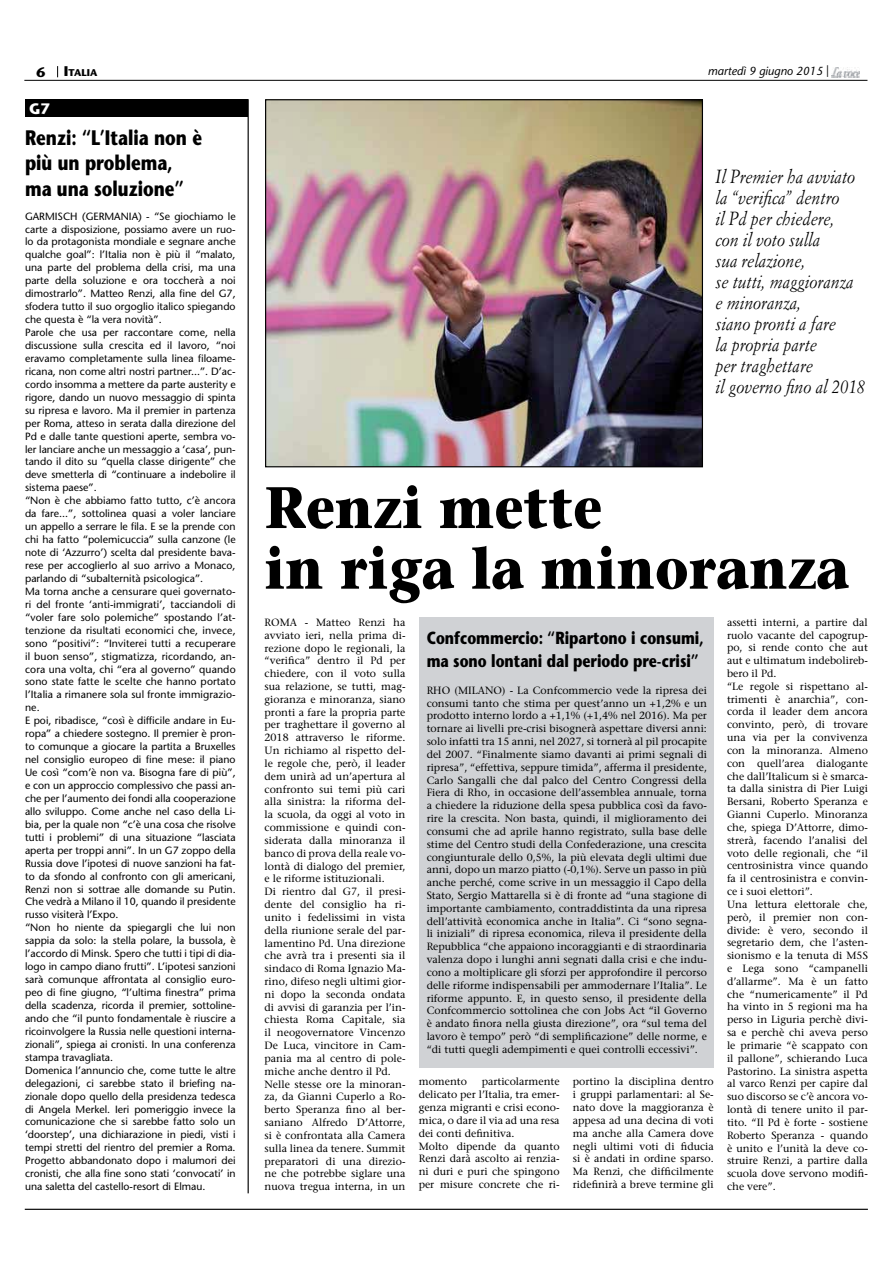
<style>
.page{position:relative;width:893px;height:1263px;background:#fff}
.page>*{position:absolute;margin:0;border:0;box-sizing:border-box;transform-origin:0 0}
.t1{font:700 58.35px/60.6px "Stone Serif";color:#000;scale:.89 1}
.t2{font:700 21px/25.7px "Stone Sans";color:#000;scale:.8 1}
.t3{font:italic 18.6px/21px "Simoncini Garamond";color:#000;scale:.89 1}
.t4{font:700 17.55px/23.2px "Stone Sans";color:#000;scale:.8 1}
.t5{font:700 15.15px "Stone Sans";color:#fff}
.t6{font:700 13.95px "Stone Sans";color:#000}
.t7{font:italic 11.7px "Stone Sans";color:#000}
.t8{font:10.5px/12.9px "Stone Serif";color:#000}
.t9{font:10.5px/12.9px "Stone Sans";color:#000}
.t10{font:700 9.75px "Stone Sans";color:#000}
.s1{font-size:13.95px}
.s2{font-style:normal}
</style>
<div class="page">
<hr style="left:25px;top:1209px;width:843px;height:1px;background:#000">
<div style="left:419px;top:618px;width:294px;height:450px;background:#d0d2d5"></div>
<div style="left:25px;top:99px;width:222px;height:18px;background:#000"></div>
<hr style="left:248px;top:99px;width:1px;height:1094px;background:#000">
<img style="left:267px;top:101px;width:434px;height:364px">
<hr style="left:24px;top:80px;width:843px;height:1px;background:#000">
<img style="left:831px;top:68px;width:29px;height:9px">
<h3 class="t6" style="left:36px;top:63px;width:10px">6</h3>
<p class="t10" style="left:64px;top:67px;width:35px"><span class="s1">I</span>TALIA</p>
<p class="t7" style="left:708px;top:64px;width:123px">martedì 9 giugno 2015 <span class="s2">|</span></p>
<h3 class="t5" style="left:29px;top:99px;width:22px">G7</h3>
<h2 class="t2" style="left:25px;top:124px;width:223px">Renzi: “L’Italia non è più un problema, ma una soluzione”</h2>
<p class="t9" style="left:25px;top:210px;width:212px">GARMISCH (GERMANIA) - “Se giochiamo le carte a disposizione, possiamo avere un ruo&shy;lo da protagonista mondiale e segnare anche qualche goal”: l’Italia non è più il “malato, una parte del problema della crisi, ma una parte della soluzione e ora toccherà a noi dimostrarlo”. Matteo Renzi, alla fine del G7, sfodera tutto il suo orgoglio italico spiegando che questa è “la vera novità”.<br>Parole che usa per raccontare come, nella discussione sulla crescita ed il lavoro, “noi eravamo completamente sulla linea filoame&shy;ricana, non come altri nostri partner...”. D’ac&shy;cordo insomma a mettere da parte austerity e rigore, dando un nuovo messaggio di spinta su ripresa e lavoro. Ma il premier in partenza per Roma, atteso in serata dalla direzione del Pd e dalle tante questioni aperte, sembra vo&shy;ler lanciare anche un messaggio a ‘casa’, pun&shy;tando il dito su “quella classe dirigente” che deve smetterla di “continuare a indebolire il sistema paese”.<br>“Non è che abbiamo fatto tutto, c’è ancora da fare...”, sottolinea quasi a voler lanciare un appello a serrare le fila. E se la prende con chi ha fatto “polemicuccia” sulla canzone (le note di ‘Azzurro’) scelta dal presidente bava&shy;rese per accoglierlo al suo arrivo a Monaco, parlando di “subalternità psicologica”.<br>Ma torna anche a censurare quei governato&shy;ri del fronte ‘anti-immigrati’, tacciandoli di “voler fare solo polemiche” spostando l’at&shy;tenzione da risultati economici che, invece, sono “positivi”: “Inviterei tutti a recuperare il buon senso”, stigmatizza, ricordando, an&shy;cora una volta, chi “era al governo” quando sono state fatte le scelte che hanno portato l’Italia a rimanere sola sul fronte immigrazio&shy;ne.<br>E poi, ribadisce, “così è difficile andare in Eu&shy;ropa” a chiedere sostegno. Il premier è pron&shy;to comunque a giocare la partita a Bruxelles nel consiglio europeo di fine mese: il piano Ue così “com’è non va. Bisogna fare di più”, e con un approccio complessivo che passi an&shy;che per l’aumento dei fondi alla cooperazione allo sviluppo. Come anche nel caso della Li&shy;bia, per la quale non “c’è una cosa che risolve tutti i problemi” di una situazione “lasciata aperta per troppi anni”. In un G7 zoppo della Russia dove l’ipotesi di nuove sanzioni ha fat&shy;to da sfondo al confronto con gli americani, Renzi non si sottrae alle domande su Putin.<br>Che vedrà a Milano il 10, quando il presidente russo visiterà l’Expo.<br>“Non ho niente da spiegargli che lui non sappia da solo: la stella polare, la bussola, è l’accordo di Minsk. Spero che tutti i tipi di dia&shy;logo in campo diano frutti”. L’ipotesi sanzioni sarà comunque affrontata al consiglio euro&shy;peo di fine giugno, “l’ultima finestra” prima della scadenza, ricorda il premier, sottoline&shy;ando che “il punto fondamentale è riuscire a ricoinvolgere la Russia nelle questioni interna&shy;zionali”, spiega ai cronisti. In una conferenza stampa travagliata.<br>Domenica l’annuncio che, come tutte le altre delegazioni, ci sarebbe stato il briefing na&shy;zionale dopo quello della presidenza tedesca di Angela Merkel. Ieri pomeriggio invece la comunicazione che si sarebbe fatto solo un ‘doorstep’, una dichiarazione in piedi, visti i tempi stretti del rientro del premier a Roma.<br>Progetto abbandonato dopo i malumori dei cronisti, che alla fine sono stati ‘convocati’ in una saletta del castello-resort di Elmau.</p>
<h3 class="t3" style="left:715px;top:166px;width:169px">Il Premier ha avviato la “verifica” dentro<br>il Pd per chiedere,<br>con il voto sulla<br>sua relazione,<br>se tutti, maggioranza e minoranza,<br>siano pronti a fare<br>la propria parte<br>per traghettare<br>il governo fino al 2018</h3>
<h1 class="t1" style="left:265px;top:477px;width:658px">Renzi mette<br>in riga la minoranza</h1>
<p class="t8" style="left:265px;top:616px;width:142px">ROMA - Matteo Renzi ha avviato ieri, nella prima di&shy;rezione dopo le regionali, la “verifica” dentro il Pd per chiedere, con il voto sulla sua relazione, se tutti, mag&shy;gioranza e minoranza, siano pronti a fare la propria parte per traghettare il governo al<br>2018 attraverso le riforme.<br>Un richiamo al rispetto del&shy;le regole che, però, il leader dem unirà ad un’apertura al confronto sui temi più cari alla sinistra: la riforma del&shy;la scuola, da oggi al voto in commissione e quindi con&shy;siderata dalla minoranza il banco di prova della reale vo&shy;lontà di dialogo del premier, e le riforme istituzionali.<br>Di rientro dal G7, il presi&shy;dente del consiglio ha ri&shy;unito i fedelissimi in vista della riunione serale del par&shy;lamentino Pd. Una direzione che avrà tra i presenti sia il sindaco di Roma Ignazio Ma&shy;rino, difeso negli ultimi gior&shy;ni dopo la seconda ondata di avvisi di garanzia per l’in&shy;chiesta Roma Capitale, sia il neogovernatore Vincenzo<br>De Luca, vincitore in Cam&shy;pania ma al centro di pole&shy;miche anche dentro il Pd.<br>Nelle stesse ore la minoran&shy;za, da Gianni Cuperlo a Ro&shy;berto Speranza fino al ber&shy;saniano Alfredo D’Attorre, si è confrontata alla Camera sulla linea da tenere. Summit preparatori di una direzio&shy;ne che potrebbe siglare una nuova tregua interna, in un</p>
<h3 class="t4" style="left:427px;top:626px;width:348px">Confcommercio: “Ripartono i consumi, ma sono lontani dal periodo pre-crisi”</h3>
<p class="t8" style="left:427px;top:684px;width:282px;text-align:justify">RHO (MILANO) - La Confcommercio vede la ripresa dei consumi tanto che stima per quest’anno un +1,2% e un prodotto interno lordo a +1,1% (+1,4% nel 2016). Ma per tornare ai livelli pre-crisi bisognerà aspettare diversi anni: solo infatti tra 15 anni, nel 2027, si tornerà al pil procapite del 2007. “Finalmente siamo davanti ai primi segnali di ripresa”, “effettiva, seppure timida”, afferma il presidente, Carlo Sangalli che dal palco del Centro Congressi della Fiera di Rho, in occasione dell’assemblea annuale, torna a chiedere la riduzione della spesa pubblica così da favo&shy;rire la crescita. Non basta, quindi, il miglioramento dei consumi che ad aprile hanno registrato, sulla base delle stime del Centro studi della Confederazione, una crescita congiunturale dello 0,5%, la più elevata degli ultimi due anni, dopo un marzo piatto (-0,1%). Serve un passo in più anche perché, come scrive in un messaggio il Capo della Stato, Sergio Mattarella si è di fronte ad “una stagione di importante cambiamento, contraddistinta da una ripresa dell’attività economica anche in Italia”. Ci “sono segna&shy;li iniziali” di ripresa economica, rileva il presidente della Repubblica “che appaiono incoraggianti e di straordinaria valenza dopo i lunghi anni segnati dalla crisi e che indu&shy;cono a moltiplicare gli sforzi per approfondire il percorso delle riforme indispensabili per ammodernare l’Italia”. Le riforme appunto. E, in questo senso, il presidente della Confcommercio sottolinea che con Jobs Act “il Governo è andato finora nella giusta direzione”, ora “sul tema del lavoro è tempo” però “di semplificazione” delle norme, e “di tutti quegli adempimenti e quei controlli eccessivi”.</p>
<p class="t8" style="left:419px;top:1075px;width:142px;text-indent:63px">particolarmente delicato per l’Italia, tra emer&shy;genza migranti e crisi econo&shy;mica, o dare il via ad una resa dei conti definitiva.<br>Molto dipende da quanto<br>Renzi darà ascolto ai renzia&shy;ni duri e puri che spingono per misure concrete che ri-</p>
<p class="t8" style="left:573px;top:1075px;width:142px;text-align:justify">portino la disciplina dentro i gruppi parlamentari: al Se&shy;nato dove la maggioranza è appesa ad una decina di voti ma anche alla Camera dove negli ultimi voti di fiducia si è andati in ordine sparso.<br>Ma Renzi, che difficilmente ridefinirà a breve termine gli</p>
<p class="t8" style="left:419px;top:1075px;width:50px">momento</p>
<p class="t8" style="left:727px;top:616px;width:142px">assetti interni, a partire dal ruolo vacante del capogrup&shy;po, si rende conto che aut aut e ultimatum indebolireb&shy;bero il Pd.<br>“Le regole si rispettano al&shy;trimenti è anarchia”, con&shy;corda il leader dem ancora convinto, però, di trovare una via per la convivenza con la minoranza. Almeno con quell’area dialogante che dall’Italicum si è smarca&shy;ta dalla sinistra di Pier Luigi<br>Bersani, Roberto Speranza e<br>Gianni Cuperlo. Minoranza che, spiega D’Attorre, dimo&shy;strerà, facendo l’analisi del voto delle regionali, che “il centrosinistra vince quando fa il centrosinistra e convin&shy;ce i suoi elettori”.<br>Una lettura elettorale che, però, il premier non con&shy;divide: è vero, secondo il segretario dem, che l’asten&shy;sionismo e la tenuta di M5S e Lega sono “campanelli d’allarme”. Ma è un fatto che “numericamente” il Pd ha vinto in 5 regioni ma ha perso in Liguria perchè divi&shy;sa e perchè chi aveva perso le primarie “è scappato con il pallone”, schierando Luca<br>Pastorino. La sinistra aspetta al varco Renzi per capire dal suo discorso se c’è ancora vo&shy;lontà di tenere unito il par&shy;tito. “Il Pd è forte - sostiene<br>Roberto Speranza - quando è unito e l’unità la deve co&shy;struire Renzi, a partire dalla scuola dove servono modifi&shy;che vere”.</p>
</div>
